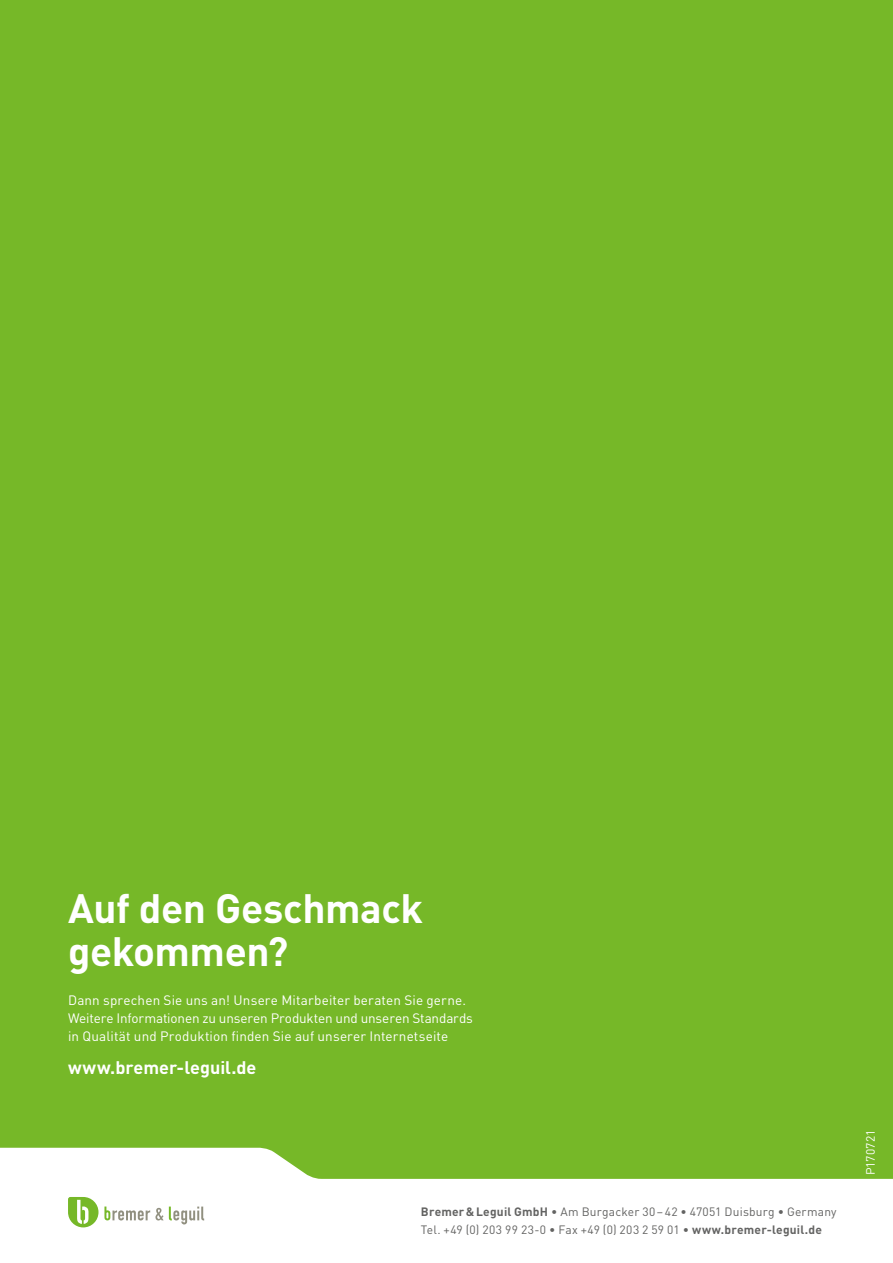
<style>
.page{position:relative;width:893px;height:1263px;background:#fff}
.page>*{position:absolute;margin:0;border:0;box-sizing:border-box;transform-origin:0 0}
.t1{font:700 40.5px/43.5px "DINOT";letter-spacing:-.01em;color:#fff}
.t2{font:700 18px "DINOT";color:#fff}
.t3{font:13.5px/18px "DINOT";letter-spacing:.01em;color:#fff}
.t4{font:12px/18px "DINOT";letter-spacing:.015em;color:#636362}
.t5{font:12px "DINOT";letter-spacing:.02em;color:#fff}
.s1{font-weight:700}
</style>
<div class="page">
<div style="left:0;top:0;width:893px;height:1189px;background:#76b828"></div>
<svg style="left:0;top:1148px;width:893px;height:41px"></svg>
<svg style="left:68px;top:1197px;width:30px;height:30px"></svg>
<svg style="left:104px;top:1206px;width:100px;height:18px"></svg>
<h1 class="t1" style="left:68px;top:885px;width:356px">Auf den Geschmack gekommen?</h1>
<p class="t3" style="left:68px;top:991px;width:406px">Dann sprechen Sie uns an! Unsere Mitarbeiter beraten Sie gerne.<br>Weitere Informationen zu unseren Produkten und unseren Standards in Qualität und Produktion finden Sie auf unserer Internetseite</p>
<h2 class="t2" style="left:68px;top:1055px;width:190px">www.bremer-leguil.de</h2>
<p class="t4" style="left:421px;top:1202px;width:417px"><span class="s1">Bremer&amp;Leguil GmbH</span> • Am Burgacker 30–42 • 47051 Duisburg • Germany<br>Tel. +49 (0) 203 99 23-0 • Fax +49 (0) 203 2 59 01 • <span class="s1">www.bremer-leguil.de</span></p>
<p class="t5" style="left:863px;top:1175px;width:47px;rotate:-90deg">P170721</p>
</div>
